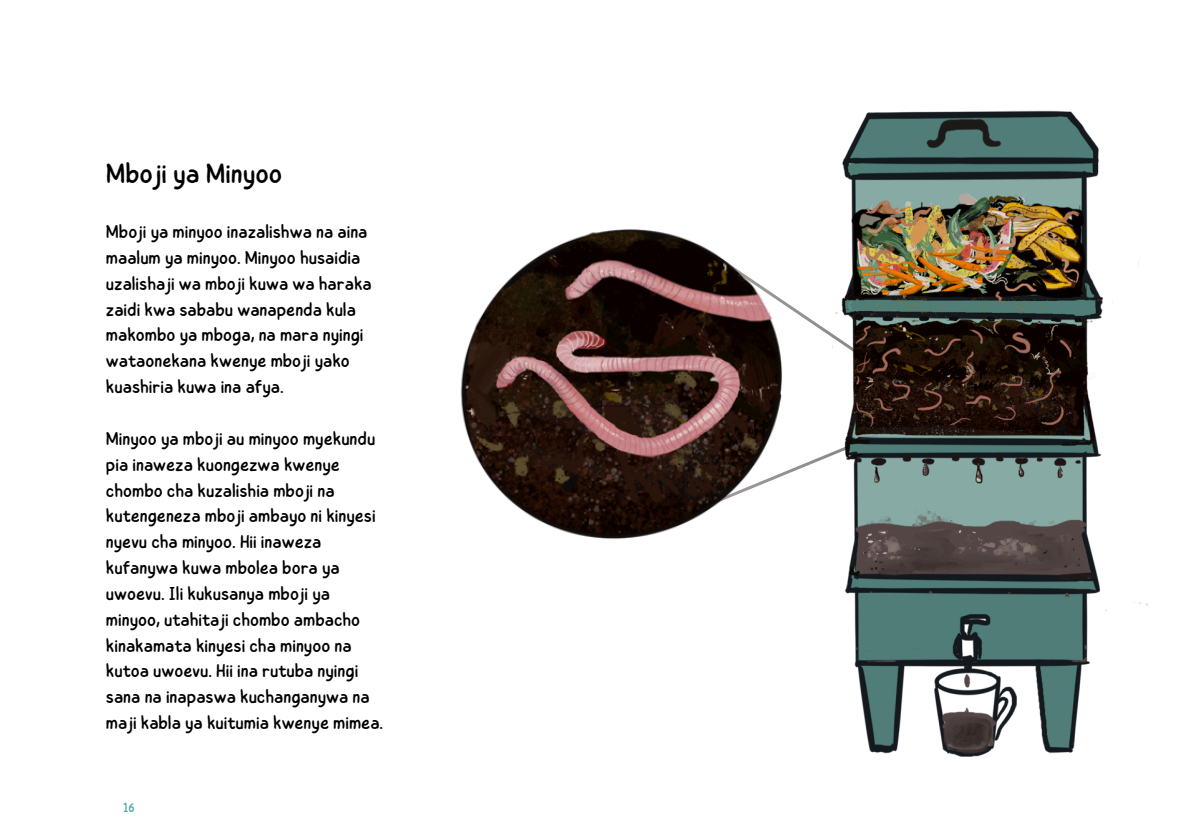
<style>
.page{position:relative;width:1191px;height:839px;background:#fff}
.page>*{position:absolute;margin:0;border:0;box-sizing:border-box;transform-origin:0 0}
.t1{font:28px "Childos Arabic";color:#000}
.t2{font:18.6px/25.8px "Childos Arabic";color:#000}
.t3{font:13.2px "Childos Arabic";color:#4faaa2}
</style>
<div class="page">
<img style="left:808px;top:110px;width:340px;height:647px">
<img style="left:460px;top:229px;width:338px;height:310px">
<p class="t1" style="left:106px;top:153px;width:178px">Mboji ya Minyoo</p>
<p class="t2" style="left:106px;top:219px;width:267px">Mboji ya minyoo inazalishwa na aina maalum ya minyoo. Minyoo husaidia uzalishaji wa mboji kuwa wa haraka zaidi kwa sababu wanapenda kula makombo ya mboga, na mara nyingi wataonekana kwenye mboji yako kuashiria kuwa ina afya.</p>
<p class="t2" style="left:106px;top:426px;width:279px">Minyoo ya mboji au minyoo myekundu pia inaweza kuongezwa kwenye chombo cha kuzalishia mboji na kutengeneza mboji ambayo ni kinyesi nyevu cha minyoo. Hii inaweza kufanywa kuwa mbolea bora ya uwoevu. Ili kukusanya mboji ya minyoo, utahitaji chombo ambacho kinakamata kinyesi cha minyoo na kutoa uwoevu. Hii ina rutuba nyingi sana na inapaswa kuchanganywa na maji kabla ya kuitumia kwenye mimea.</p>
<p class="t3" style="left:123px;top:797px;width:13px">16</p>
</div>
